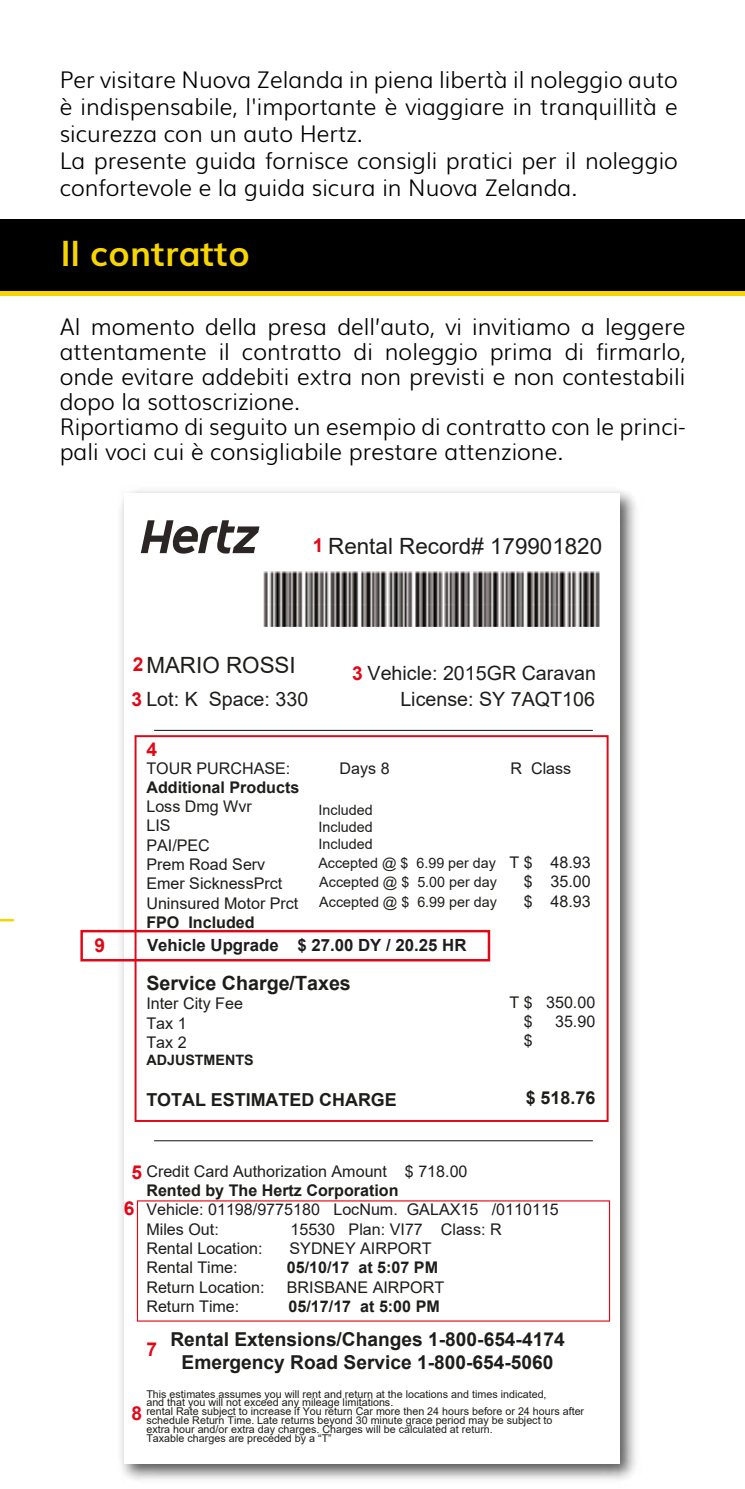
<style>
.page{position:relative;width:745px;height:1489px;background:#fff}
.page>*{position:absolute;margin:0;border:0;box-sizing:border-box;transform-origin:0 0}
.t1{font:700 35px "Muli";color:#f7d500}
.t2{font:300 23px/25px "Muli";color:#000}
.t3{font:22.5px "Arial";color:#1d1d1b}
.t4{font:19.75px/26.2px "Arial";color:#1d1d1b;text-align:right}
.t5{font:700 19.75px "Arial";color:#1d1d1b}
.t6{font:700 19.25px/23px "Arial";color:#1d1d1b;text-align:center}
.t7{font:700 19.25px/36px "Arial";color:#e30616;text-align:center}
.t8{font:700 17.75px "Arial";color:#1d1d1b}
.t9{font:700 16.75px "Arial";color:#1d1d1b}
.t10{font:16px/19.2px "Arial";color:#1d1d1b}
.t11{font:700 16px "Arial";color:#1d1d1b}
.t12{font:14.25px/17.2px "Arial";color:#1d1d1b;text-align:justify}
.t13{font:700 14.25px "Arial";color:#1d1d1b}
.t14{font:10.75px/9px "Arial";color:#1d1d1b}
.s1{font-weight:700;font-size:19.25px;color:#e30616}
.s2{font-size:16px}
</style>
<div class="page">
<div style="left:0;top:219px;width:744px;height:74px;background:#000"></div>
<img style="left:112px;top:491px;width:524px;height:989px">
<div style="left:124px;top:493px;width:495px;height:970px;background:#fff"></div>
<svg style="left:141px;top:520px;width:118px;height:34px"></svg>
<img style="left:263px;top:571px;width:337px;height:55px">
<hr style="left:154px;top:730px;width:438px;height:1px;background:#12100b">
<hr style="left:154px;top:1140px;width:438px;height:1px;background:#12100b">
<div style="left:134px;top:735px;width:474px;height:386px;border:2px solid #e30616"></div>
<div style="left:80px;top:929px;width:410px;height:32px;border:2px solid #e30616"></div>
<div style="left:0;top:291px;width:744px;height:5px;background:#f7d500"></div>
<hr style="left:0;top:918px;width:14px;height:3px;background:#f7d500">
<p class="t2" style="left:60px;top:64px;width:619px;line-height:27px">Per visitare Nuova Zelanda in piena libertà il noleggio auto è indispensabile, l'importante è viaggiare in tranquillità e sicurezza con un auto Hertz.<br>La presente guida fornisce consigli pratici per il noleggio confortevole e la guida sicura in Nuova Zelanda.</p>
<h1 class="t1" style="left:61px;top:225px;width:191px">Il contratto</h1>
<p class="t2" style="left:60px;top:313px;width:627px">Al momento della presa dell’auto, vi invitiamo a leggere attentamente il contratto di noleggio prima di firmarlo, onde evitare addebiti extra non previsti e non contestabili dopo la sottoscrizione.<br>Riportiamo di seguito un esempio di contratto con le princi&shy;pali voci cui è consigliabile prestare attenzione.</p>
<p class="t7" style="left:313px;top:527px;width:12px">1</p>
<p class="t3" style="left:328px;top:530px;width:275px">Rental Record# 179901820</p>
<p class="t3" style="left:146px;top:649px;width:151px">MARIO ROSSI</p>
<p class="t4" style="left:131px;top:686px;width:178px"><span class="s1">3</span> Lot: K Space: 330</p>
<p class="t7" style="left:133px;top:646px;width:12px">2</p>
<p class="t7" style="left:146px;top:731px;width:12px">4</p>
<p class="t4" style="left:352px;top:659px;width:245px"><span class="s1">3</span> Vehicle: 2015GR Caravan<br>License: SY 7AQT106</p>
<p class="t10" style="left:146px;top:758px;width:145px">TOUR PURCHASE:</p>
<p class="t10" style="left:339px;top:758px;width:52px">Days 8</p>
<p class="t10" style="left:510px;top:758px;width:62px">R Class</p>
<p class="t11" style="left:146px;top:776px;width:154px">Additional Products</p>
<p class="t10" style="left:146px;top:796px;width:153px">Loss Dmg Wvr<br>LIS<br>PAI/PEC<br>Prem Road Serv<br>Emer SicknessPrct<br>Uninsured Motor Prct</p>
<p class="t11" style="left:146px;top:911px;width:110px">FPO Included</p>
<p class="t12" style="left:318px;top:800px;width:56px">Included Included Included</p>
<p class="t12" style="left:318px;top:853px;width:274px;line-height:19.2px">Accepted @ $ 6.99 per day <span class="s2">T $ 48.93<br></span>Accepted @ $ 5.00 per day</p>
<p class="t10" style="left:523px;top:872px;width:69px">$ 35.00</p>
<p class="t12" style="left:319px;top:893px;width:179px">Accepted @ $ 6.99 per day</p>
<p class="t10" style="left:523px;top:891px;width:69px">$ 48.93</p>
<p class="t7" style="left:94px;top:927px;width:12px">9</p>
<p class="t9" style="left:147px;top:933px;width:321px">Vehicle Upgrade $ 27.00 DY / 20.25 HR</p>
<p class="t5" style="left:146px;top:969px;width:206px">Service Charge/Taxes</p>
<p class="t10" style="left:146px;top:994px;width:98px">Inter City Fee<br>Tax 1<br>Tax 2</p>
<p class="t13" style="left:146px;top:1050px;width:109px">ADJUSTMENTS</p>
<p class="t8" style="left:146px;top:1087px;width:252px">TOTAL ESTIMATED CHARGE</p>
<p class="t10" style="left:523px;top:992px;width:73px;text-indent:-14px">T $ 350.00 $</p>
<p class="t10" style="left:554px;top:1011px;width:42px">35.90</p>
<p class="t10" style="left:523px;top:1030px;width:10px">$</p>
<p class="t8" style="left:525px;top:1085px;width:71px">$ 518.76</p>
<p class="t10" style="left:146px;top:1161px;width:322px">Credit Card Authorization Amount $ 718.00</p>
<p class="t11" style="left:146px;top:1179px;width:253px">Rented by The Hertz Corporation</p>
<p class="t10" style="left:146px;top:1199px;width:414px">Vehicle: 01198/9775180 LocNum. GALAX15 /0110115<br>Miles Out:</p>
<p class="t7" style="left:124px;top:1154px;width:20px">5<br>6</p>
<p class="t10" style="left:290px;top:1219px;width:212px">15530 Plan: VI77 Class: R</p>
<p class="t10" style="left:146px;top:1238px;width:118px">Rental Location:</p>
<p class="t10" style="left:289px;top:1238px;width:144px">SYDNEY AIRPORT</p>
<p class="t10" style="left:146px;top:1257px;width:93px">Rental Time:</p>
<p class="t11" style="left:287px;top:1256px;width:153px">05/10/17 at 5:07 PM</p>
<p class="t10" style="left:146px;top:1277px;width:119px">Return Location:</p>
<p class="t10" style="left:287px;top:1277px;width:159px">BRISBANE AIRPORT</p>
<p class="t10" style="left:146px;top:1296px;width:94px">Return Time:</p>
<p class="t11" style="left:288px;top:1294px;width:153px">05/17/17 at 5:00 PM</p>
<p class="t6" style="left:170px;top:1327px;width:395px">Rental Extensions/Changes 1-800-654-4174<br>Emergency Road Service 1-800-654-5060</p>
<p class="t14" style="left:146px;top:1388px;width:439px">This estimates assumes you will rent and return at the locations and times indicated,<br>and that you will not exceed any mileage limitations.<br>rental Rate subject to increase if You return Car more then 24 hours before or 24 hours after schedule Return Time. Late returns beyond 30 minute grace period may be subject to<br>extra hour and/or extra day charges. Charges will be calculated at return.<br>Taxable charges are preceded by a “T”</p>
<p class="t7" style="left:146px;top:1331px;width:12px">7</p>
<p class="t7" style="left:131px;top:1395px;width:12px">8</p>
</div>
